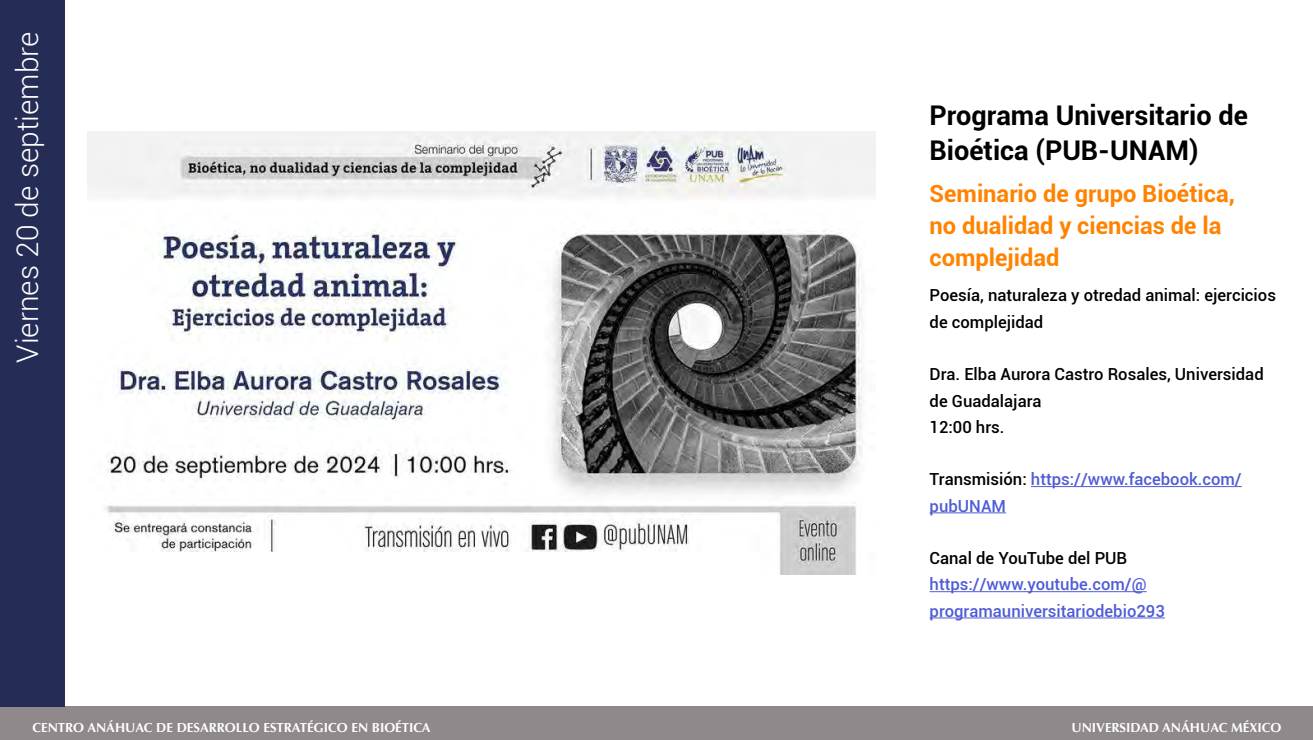
<style>
.page{position:relative;width:1313px;height:740px;background:#fff}
.page>*{position:absolute;margin:0;border:0;box-sizing:border-box;transform-origin:0 0}
.t1{font:300 29.75px "Roboto";color:#fff}
.t2{font:700 27.12px/35px "Roboto";color:#000}
.t3{font:700 23.62px/32.4px "Roboto";color:#ff8300}
.t4{font:500 16.62px/26.2px "Roboto";color:#000}
.t5{font:500 16.62px/26.2px "Roboto";color:#4f5cd6}
.t6{font:700 13.12px "Optima";color:#fff}
.s1{color:#000}
</style>
<div class="page">
<div style="left:0;top:706px;width:1312px;height:33px;background:#8f898b"></div>
<div style="left:0;top:0;width:65px;height:706px;background:#252d56"></div>
<img style="left:88px;top:131px;width:787px;height:443px">
<hr style="left:1031px;top:486px;width:210px;height:1px;background:#4f5cd6">
<hr style="left:929px;top:512px;width:77px;height:1px;background:#4f5cd6">
<hr style="left:929px;top:591px;width:217px;height:1px;background:#4f5cd6">
<hr style="left:929px;top:617px;width:235px;height:1px;background:#4f5cd6">
<h1 class="t1" style="left:7px;top:362px;width:332px;rotate:-90deg">Viernes 20 de septiembre</h1>
<h2 class="t2" style="left:929px;top:97px;width:320px">Programa Universitario de<br>Bioética (PUB-UNAM)</h2>
<h3 class="t3" style="left:929px;top:176px;width:307px">Seminario de grupo Bioética, no dualidad y ciencias de la complejidad</h3>
<p class="t4" style="left:929px;top:282px;width:348px">Poesía, naturaleza y otredad animal: ejercicios de complejidad</p>
<p class="t4" style="left:929px;top:360px;width:336px">Dra. Elba Aurora Castro Rosales, Universidad de Guadalajara<br>12:00 hrs.</p>
<p class="t5" style="left:929px;top:465px;width:314px"><span class="s1">Transmisión:</span> https://www.facebook.com/ pubUNAM</p>
<p class="t4" style="left:929px;top:544px;width:199px">Canal de YouTube del PUB</p>
<p class="t5" style="left:929px;top:570px;width:237px">https://www.youtube.com/@ programauniversitariodebio293</p>
<p class="t6" style="left:32px;top:719px;width:399px">CENTRO ANÁHUAC DE DESARROLLO ESTRATÉGICO EN BIOÉTICA</p>
<p class="t6" style="left:1071px;top:719px;width:211px">UNIVERSIDAD ANÁHUAC MÉXICO</p>
</div>
